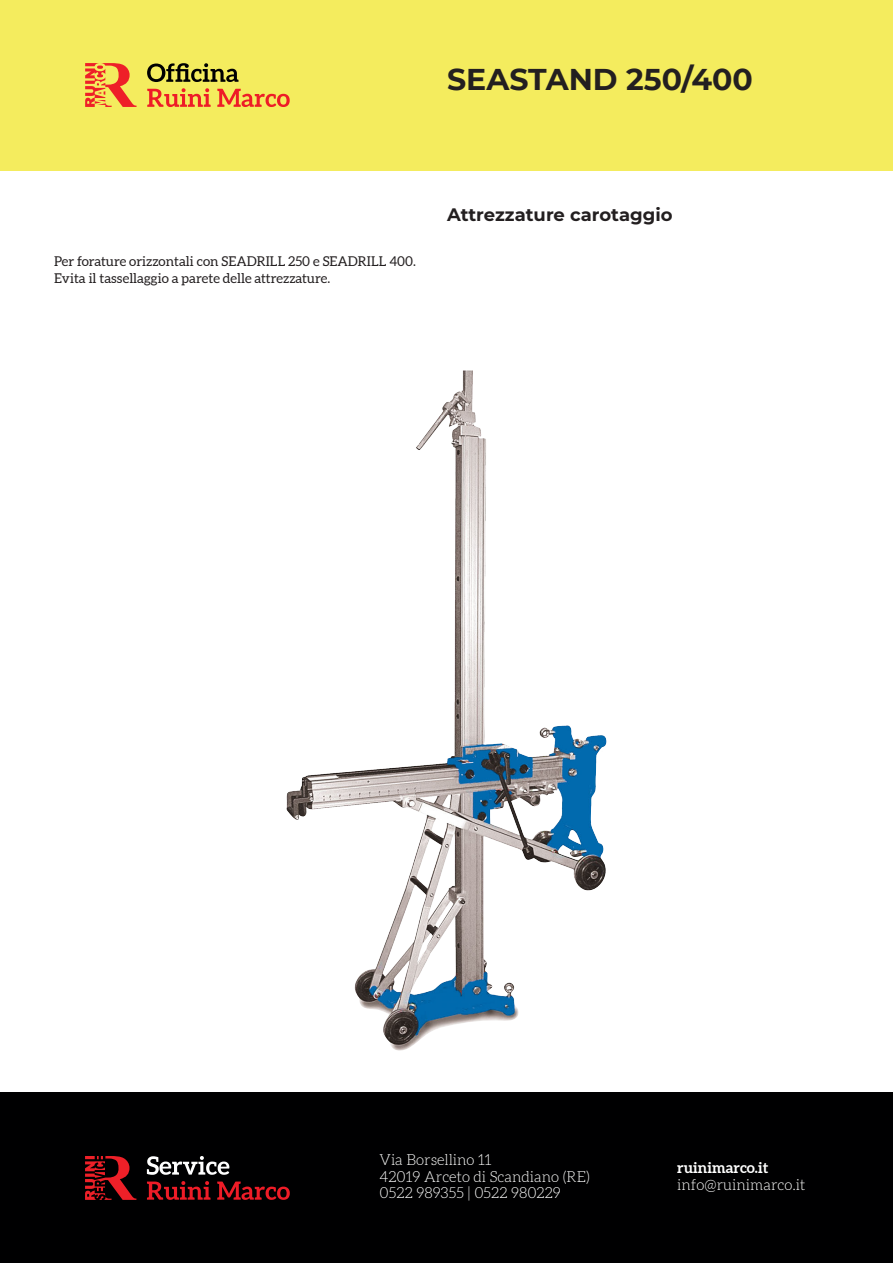
<style>
.page{position:relative;width:893px;height:1263px;background:#fff}
.page>*{position:absolute;margin:0;border:0;box-sizing:border-box;transform-origin:0 0}
.t1{font:700 30px "Montserrat";color:#231f20}
.t2{font:700 18px "Montserrat";color:#231f20}
.t3{font:300 15px/16.5px "Aleo";color:#fff}
.t4{font:700 15px "Aleo";color:#fff}
.t5{font:13.5px "Aleo";color:#231f20}
</style>
<div class="page">
<div style="left:0;top:0;width:893px;height:170px;background:#f4ec5e"></div>
<div style="left:0;top:1093px;width:893px;height:170px;background:#000001"></div>
<svg style="left:147px;top:1156px;width:82px;height:19px"></svg>
<svg style="left:147px;top:1181px;width:63px;height:19px"></svg>
<svg style="left:217px;top:1181px;width:73px;height:19px"></svg>
<svg style="left:85px;top:1156px;width:51px;height:44px"></svg>
<svg style="left:85px;top:63px;width:52px;height:44px"></svg>
<svg style="left:147px;top:63px;width:91px;height:19px"></svg>
<svg style="left:147px;top:88px;width:64px;height:19px"></svg>
<svg style="left:217px;top:89px;width:73px;height:18px"></svg>
<img style="left:286px;top:370px;width:233px;height:681px">
<p class="t1" style="left:447px;top:58px;width:307px">SEASTAND 250/400</p>
<p class="t5" style="left:54px;top:253px;width:363px">Per forature orizzontali con SEADRILL 250 e SEADRILL 400.</p>
<p class="t5" style="left:54px;top:270px;width:278px">Evita il tassellaggio a parete delle attrezzature.</p>
<p class="t2" style="left:447px;top:202px;width:227px">Attrezzature carotaggio</p>
<p class="t3" style="left:380px;top:1153px;width:212px">Via Borsellino 11<br>42019 Arceto di Scandiano (RE)<br>0522 989355 | 0522 980229</p>
<p class="t4" style="left:677px;top:1158px;width:93px">ruinimarco.it</p>
<p class="t3" style="left:677px;top:1177px;width:130px">info@ruinimarco.it</p>
</div>
